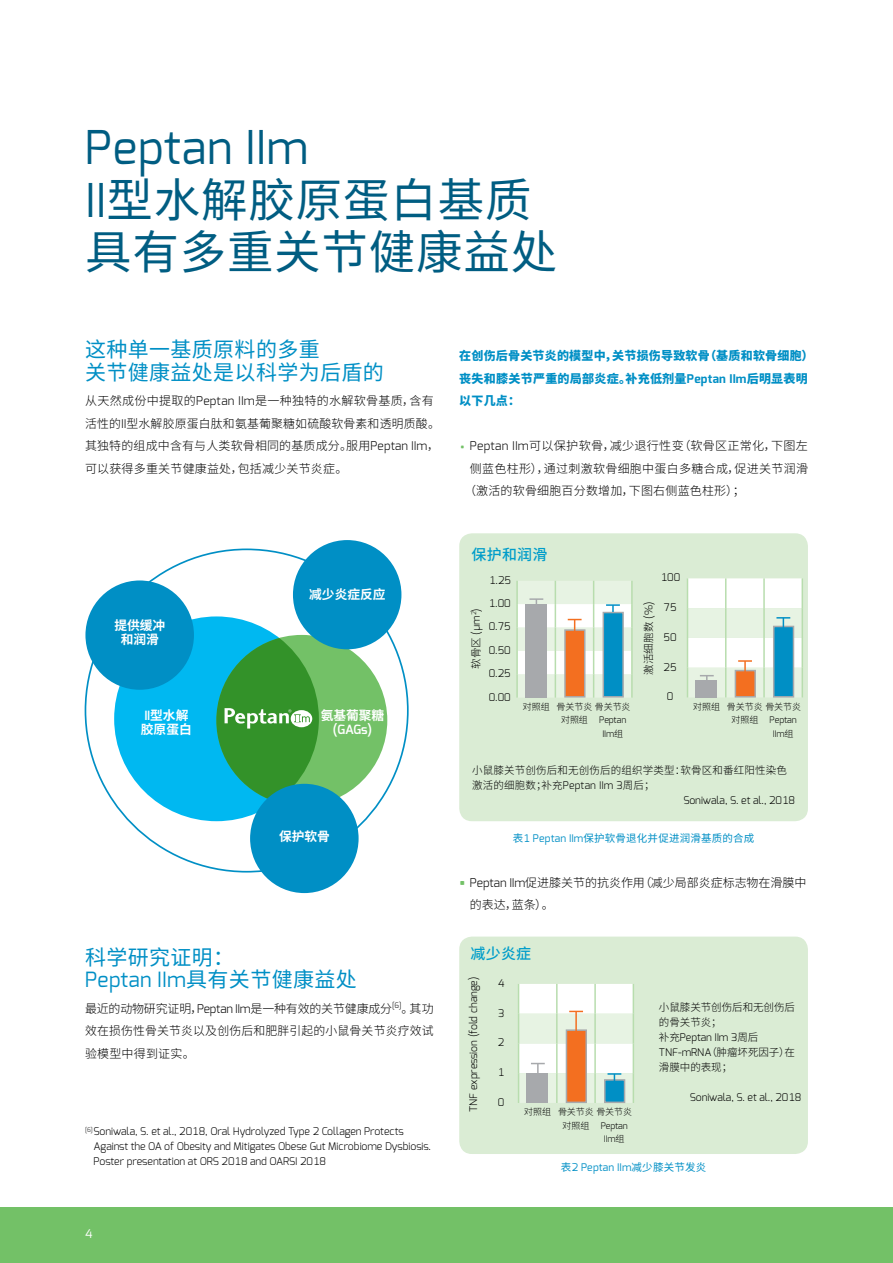
<style>
.page{position:relative;width:893px;height:1263px;background:#fff}
.page>*{position:absolute;margin:0;border:0;box-sizing:border-box;transform-origin:0 0}
.t1{font:46.5px/52.5px "Source Han Sans CN";letter-spacing:.02em;color:#005d82}
.t2{font:46.5px "Exo";letter-spacing:.015em;color:#005d82}
.t3{font:21px/22.5px "Source Han Sans CN";letter-spacing:.015em;color:#008fc5}
.t4{font:21px "Exo";letter-spacing:.015em;color:#008fc5}
.t5{font:500 15px "Source Han Sans CN";letter-spacing:.015em;color:#009dca}
.t6{font:700 12.75px/13.8px "Source Han Sans CN";letter-spacing:-.005em;color:#fff}
.t7{font:600 12.75px "Exo";color:#fff}
.t8{font:300 12px/22.5px "Source Han Sans CN";letter-spacing:.015em;color:#000}
.t9{font:800 12px/22.5px "Source Han Sans CN";letter-spacing:.02em;color:#008fc5}
.t10{font:300 12px/22.5px "Source Han Sans CN";letter-spacing:-.005em;color:#000}
.t11{font:12px "Exo";color:#fff}
.t12{font:300 10.5px/15px "Exo";letter-spacing:-.005em;color:#000}
.t13{font:300 10.5px/15px "Source Han Sans CN";letter-spacing:.015em;color:#000}
.t14{font:300 10.5px/15px "Source Han Sans CN";letter-spacing:-.005em;color:#000}
.t15{font:10.5px "Source Han Sans CN";letter-spacing:.015em;color:#008fc5}
.t16{font:10.5px "Exo";letter-spacing:.02em;color:#008fc5}
.t17{font:300 9px/13.5px "Source Han Sans CN";letter-spacing:-.005em;color:#000;text-align:center}
.t18{font:300 9px/13.5px "Exo";letter-spacing:-.015em;color:#000;text-align:center}
.s1{font-family:"Exo"}
.s2{font-family:"Exo";font-weight:600}
.s3{font-family:"Source Han Sans CN"}
.s4{font-family:"Exo";font-weight:700}
.s5{font-family:"Exo";font-size:21px;color:#73c167}
.s6{font-family:"Exo";font-weight:700;font-size:21px;color:#73c167}
</style>
<div class="page">
<div style="left:0;top:1208px;width:893px;height:55px;background:#73c167"></div>
<div style="left:459px;top:533px;width:349px;height:288px;background:#daecd4;border-radius:13px"></div>
<div style="left:459px;top:936px;width:349px;height:218px;background:#daecd4;border-radius:13px"></div>
<div style="left:114px;top:616px;width:205px;height:205px;background:#00b8f1;border-radius:50%"></div>
<div style="left:216px;top:635px;width:171px;height:171px;background:#73c167;border-radius:50%"></div>
<svg style="left:216px;top:638px;width:103px;height:161px"></svg>
<div style="left:85px;top:580px;width:109px;height:110px;background:#008fc5;border-radius:50%"></div>
<div style="left:293px;top:540px;width:108px;height:109px;background:#008fc5;border-radius:50%"></div>
<div style="left:250px;top:784px;width:109px;height:109px;background:#008fc5;border-radius:50%"></div>
<hr style="left:516px;top:581px;width:2px;height:23px;background:#b8ddae">
<hr style="left:631px;top:581px;width:2px;height:23px;background:#b8ddae">
<hr style="left:516px;top:604px;width:2px;height:23px;background:#b8ddae">
<hr style="left:631px;top:604px;width:2px;height:23px;background:#b8ddae">
<hr style="left:516px;top:627px;width:2px;height:24px;background:#b8ddae">
<hr style="left:631px;top:627px;width:2px;height:24px;background:#b8ddae">
<hr style="left:516px;top:651px;width:2px;height:23px;background:#b8ddae">
<hr style="left:631px;top:651px;width:2px;height:23px;background:#b8ddae">
<hr style="left:516px;top:674px;width:2px;height:24px;background:#b8ddae">
<hr style="left:631px;top:674px;width:2px;height:24px;background:#b8ddae">
<svg style="left:517px;top:581px;width:115px;height:117px"></svg>
<svg style="left:687px;top:578px;width:116px;height:119px"></svg>
<svg style="left:518px;top:984px;width:116px;height:119px"></svg>
<h1 class="t2" style="left:85px;top:117px;width:225px">Peptan IIm</h1>
<h1 class="t1" style="left:85px;top:174px;width:474px"><span class="s1">II</span>型水解胶原蛋白基质具有多重关节健康益处</h1>
<h2 class="t3" style="left:85px;top:339px;width:300px">这种单一基质原料的多重<br>关节健康益处是以科学为后盾的</h2>
<p class="t8" style="left:85px;top:390px;width:356px">从天然成份中提取的<span class="s1">Peptan IIm</span>是一种独特的水解软骨基质，含有活性的<span class="s1">II</span>型水解胶原蛋白肽和氨基葡聚糖如硫酸软骨素和透明质酸。其独特的组成中含有与人类软骨相同的基质成分。服用<span class="s1">Peptan IIm</span>，可以获得多重关节健康益处，包括减少关节炎症。</p>
<p class="t6" style="left:114px;top:619px;width:52px;text-align:center">提供缓冲和润滑</p>
<p class="t6" style="left:141px;top:709px;width:52px"><span class="s2">II</span>型水解胶原蛋白</p>
<p class="t6" style="left:309px;top:587px;width:78px">减少炎症反应</p>
<p class="t6" style="left:321px;top:709px;width:65px">氨基葡聚糖</p>
<p class="t7" style="left:333px;top:721px;width:41px">(GAGs)</p>
<p class="t6" style="left:279px;top:830px;width:52px">保护软骨</p>
<h2 class="t3" style="left:85px;top:946px;width:151px">科学研究证明：</h2>
<h2 class="t4" style="left:85px;top:966px;width:273px">Peptan IIm<span class="s3">具有关节健康益处</span></h2>
<p class="t8" style="left:85px;top:997px;width:350px;text-align:justify">最近的动物研究证明，<span class="s1">Peptan IIm</span>是一种有效的关节健康成分<sup>[6]</sup>。其功效在损伤性骨关节炎以及创伤后和肥胖引起的小鼠骨关节炎疗效试验模型中得到证实。</p>
<p class="t12" style="left:94px;top:1124px;width:339px;text-indent:-9px"><sup>[6]</sup> Soniwala, S. et al., 2018, Oral Hydrolyzed Type 2 Collagen Protects<br>Against the OA of Obesity and Mitigates Obese Gut Microbiome Dysbiosis.<br>Poster presentation at ORS 2018 and OARSI 2018</p>
<p class="t11" style="left:85px;top:1225px;width:9px">4</p>
<p class="t9" style="left:459px;top:345px;width:356px">在创伤后骨关节炎的模型中，关节损伤导致软骨（基质和软骨细胞）丧失和膝关节严重的局部炎症。补充低剂量<span class="s4">Peptan IIm</span>后明显表明以下几点：</p>
<p class="t8" style="left:459px;top:435px;width:350px"><span class="s5">•</span> <span class="s1">Peptan IIm</span>可以保护软骨，减少退行性变（软骨区正常化，下图左</p>
<p class="t8" style="left:470px;top:457px;width:340px">侧蓝色柱形），通过刺激软骨细胞中蛋白多糖合成，促进关节润滑</p>
<p class="t8" style="left:464px;top:480px;width:282px">（激活的软骨细胞百分数增加，下图右侧蓝色柱形）；</p>
<h3 class="t5" style="left:471px;top:546px;width:78px">保护和润滑</h3>
<p class="t12" style="left:489px;top:572px;width:24px">1.25</p>
<p class="t12" style="left:489px;top:596px;width:24px">1.00</p>
<p class="t12" style="left:489px;top:619px;width:24px">0.75</p>
<p class="t12" style="left:489px;top:642px;width:24px">0.50</p>
<p class="t12" style="left:489px;top:666px;width:24px">0.25</p>
<p class="t12" style="left:489px;top:689px;width:24px">0.00</p>
<p class="t12" style="left:468px;top:669px;width:62px;rotate:-90deg"><span class="s3">软骨区</span> (µm<sup>2</sup>)</p>
<p class="t17" style="left:523px;top:700px;width:109px">对照组 骨关节炎骨关节炎对照组</p>
<p class="t18" style="left:599px;top:713px;width:29px">Peptan<br>IIm<span class="s3">组</span></p>
<p class="t12" style="left:661px;top:570px;width:21px">100</p>
<p class="t12" style="left:664px;top:600px;width:15px">75</p>
<p class="t12" style="left:664px;top:630px;width:15px">50</p>
<p class="t12" style="left:664px;top:659px;width:15px">25</p>
<p class="t12" style="left:667px;top:689px;width:8px">0</p>
<p class="t13" style="left:641px;top:675px;width:75px;rotate:-90deg">激活细胞数 <span class="s1">(%)</span></p>
<p class="t17" style="left:693px;top:700px;width:109px">对照组 骨关节炎骨关节炎对照组</p>
<p class="t18" style="left:770px;top:713px;width:29px">Peptan<br>IIm<span class="s3">组</span></p>
<p class="t13" style="left:472px;top:763px;width:316px">小鼠膝关节创伤后和无创伤后的组织学类型：软骨区和番红阳性染色激活的细胞数；补充<span class="s1">Peptan IIm 3</span>周后；</p>
<p class="t12" style="left:683px;top:793px;width:113px">Soniwala, S. et al., 2018</p>
<p class="t15" style="left:513px;top:833px;width:243px">表<span class="s1">1 Peptan IIm</span>保护软骨退化并促进润滑基质的合成</p>
<p class="t10" style="left:470px;top:871px;width:338px;text-indent:-11px"><span class="s6">•</span> <span class="s1">Peptan IIm</span>促进膝关节的抗炎作用（减少局部炎症标志物在滑膜中的表达，蓝条）。</p>
<h3 class="t5" style="left:470px;top:945px;width:62px">减少炎症</h3>
<p class="t12" style="left:466px;top:1112px;width:137px;rotate:-90deg">TNF expression (fold change)</p>
<p class="t12" style="left:498px;top:975px;width:8px">4</p>
<p class="t12" style="left:498px;top:1005px;width:8px">3</p>
<p class="t12" style="left:498px;top:1035px;width:8px">2</p>
<p class="t12" style="left:498px;top:1065px;width:8px">1</p>
<p class="t12" style="left:498px;top:1095px;width:8px">0</p>
<p class="t17" style="left:524px;top:1105px;width:109px">对照组 骨关节炎骨关节炎对照组</p>
<p class="t18" style="left:601px;top:1118px;width:29px">Peptan<br>IIm<span class="s3">组</span></p>
<p class="t14" style="left:659px;top:1000px;width:138px">小鼠膝关节创伤后和无创伤后的骨关节炎；</p>
<p class="t12" style="left:659px;top:1030px;width:101px"><span class="s3">补充</span>Peptan IIm 3<span class="s3">周后</span></p>
<p class="t14" style="left:659px;top:1045px;width:138px"><span class="s1">TNF-mRNA</span>（肿瘤坏死因子）在滑膜中的表现；</p>
<p class="t12" style="left:690px;top:1090px;width:113px">Soniwala, S. et al., 2018</p>
<p class="t16" style="left:561px;top:1160px;width:147px"><span class="s3">表</span>2 Peptan IIm<span class="s3">减少膝关节发炎</span></p>
</div>
